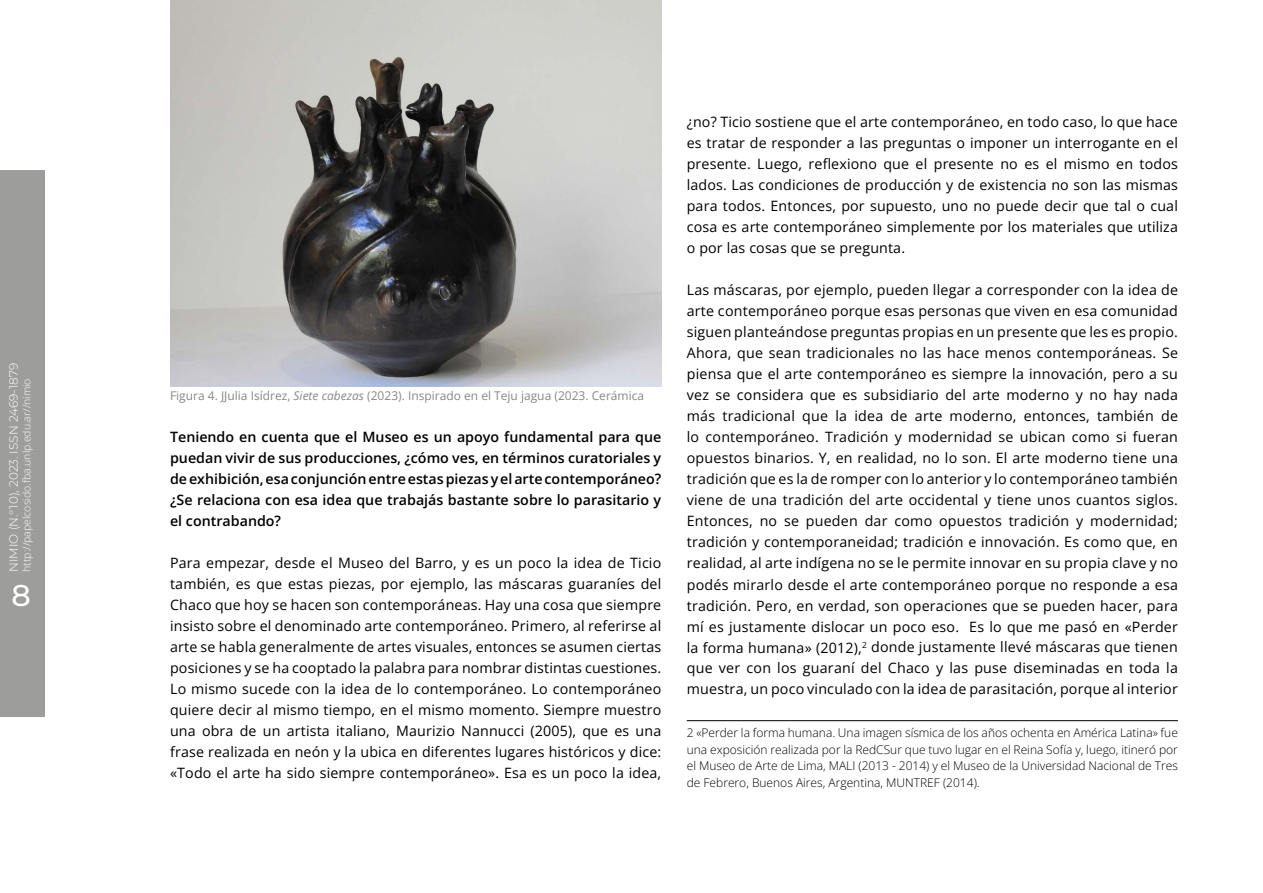
<style>
.page{position:relative;width:1263px;height:893px;background:#fff}
.page>*{position:absolute;margin:0;border:0;box-sizing:border-box;transform-origin:0 0}
.t1{font:500 30px "Montserrat";color:#fff}
.t2{font:14.25px/21px "Open Sans";letter-spacing:.01em;color:#000;text-align:justify}
.t3{font:600 14.25px/21px "Open Sans";color:#000;text-align:justify}
.t4{font:300 12px/16.5px "Open Sans";color:#000;text-align:justify}
.t5{font:12px "Open Sans";color:#878787}
.t6{font:300 12px "Montserrat";color:#fff}
.t7{font:300 10.5px "Open Sans";color:#fff}
.s1{font-style:italic}
</style>
<div class="page">
<div style="left:0;top:170px;width:44px;height:546px;background:#9d9d9c"></div>
<hr style="left:687px;top:720px;width:491px;height:1px;background:#000">
<img style="left:170px;top:0;width:491px;height:387px">
<p class="t6" style="left:6px;top:572px;width:210px;rotate:-90deg">NIMIO (N.° 10), 2023. ISSN 2469-1879</p>
<p class="t7" style="left:20px;top:572px;width:195px;rotate:-90deg">http://papelcosido.fba.unlp.edu.ar//nimio</p>
<h1 class="t1" style="left:12px;top:575px;width:21px">8</h1>
<p class="t5" style="left:170px;top:388px;width:476px">Figura 4. JJulia Isídrez, <span class="s1">Siete cabezas</span> (2023). Inspirado en el Teju jagua (2023. Cerámica</p>
<p class="t3" style="left:170px;top:426px;width:493px">Teniendo en cuenta que el Museo es un apoyo fundamental para que puedan vivir de sus producciones, ¿cómo ves, en términos curatoriales y de exhibición, esa conjunción entre estas piezas y el arte contemporáneo? ¿Se relaciona con esa idea que trabajás bastante sobre lo parasitario y el contrabando?</p>
<p class="t2" style="left:170px;top:552px;width:493px">Para empezar, desde el Museo del Barro, y es un poco la idea de Ticio también, es que estas piezas, por ejemplo, las máscaras guaraníes del Chaco que hoy se hacen son contemporáneas. Hay una cosa que siempre insisto sobre el denominado arte contemporáneo. Primero, al referirse al arte se habla generalmente de artes visuales, entonces se asumen ciertas posiciones y se ha cooptado la palabra para nombrar distintas cuestiones.<br>Lo mismo sucede con la idea de lo contemporáneo. Lo contemporáneo quiere decir al mismo tiempo, en el mismo momento. Siempre muestro una obra de un artista italiano, Maurizio Nannucci (2005), que es una frase realizada en neón y la ubica en diferentes lugares históricos y dice: «Todo el arte ha sido siempre contemporáneo». Esa es un poco la idea,</p>
<p class="t2" style="left:687px;top:111px;width:493px">¿no? Ticio sostiene que el arte contemporáneo, en todo caso, lo que hace es tratar de responder a las preguntas o imponer un interrogante en el presente. Luego, reflexiono que el presente no es el mismo en todos lados. Las condiciones de producción y de existencia no son las mismas para todos. Entonces, por supuesto, uno no puede decir que tal o cual cosa es arte contemporáneo simplemente por los materiales que utiliza o por las cosas que se pregunta.</p>
<p class="t2" style="left:687px;top:279px;width:493px">Las máscaras, por ejemplo, pueden llegar a corresponder con la idea de arte contemporáneo porque esas personas que viven en esa comunidad siguen planteándose preguntas propias en un presente que les es propio.<br>Ahora, que sean tradicionales no las hace menos contemporáneas. Se piensa que el arte contemporáneo es siempre la innovación, pero a su vez se considera que es subsidiario del arte moderno y no hay nada más tradicional que la idea de arte moderno, entonces, también de lo contemporáneo. Tradición y modernidad se ubican como si fueran opuestos binarios. Y, en realidad, no lo son. El arte moderno tiene una tradición que es la de romper con lo anterior y lo contemporáneo también viene de una tradición del arte occidental y tiene unos cuantos siglos.<br>Entonces, no se pueden dar como opuestos tradición y modernidad; tradición y contemporaneidad; tradición e innovación. Es como que, en realidad, al arte indígena no se le permite innovar en su propia clave y no podés mirarlo desde el arte contemporáneo porque no responde a esa tradición. Pero, en verdad, son operaciones que se pueden hacer, para mí es justamente dislocar un poco eso. Es lo que me pasó en «Perder la forma humana» (2012),<sup>2</sup> donde justamente llevé máscaras que tienen que ver con los guaraní del Chaco y las puse diseminadas en toda la muestra, un poco vinculado con la idea de parasitación, porque al interior</p>
<p class="t4" style="left:687px;top:724px;width:493px">2 «Perder la forma humana. Una imagen sísmica de los años ochenta en América Latina» fue una exposición realizada por la RedCSur que tuvo lugar en el Reina Sofía y, luego, itineró por el Museo de Arte de Lima, MALI (2013 - 2014) y el Museo de la Universidad Nacional de Tres de Febrero, Buenos Aires, Argentina, MUNTREF (2014).</p>
</div>
